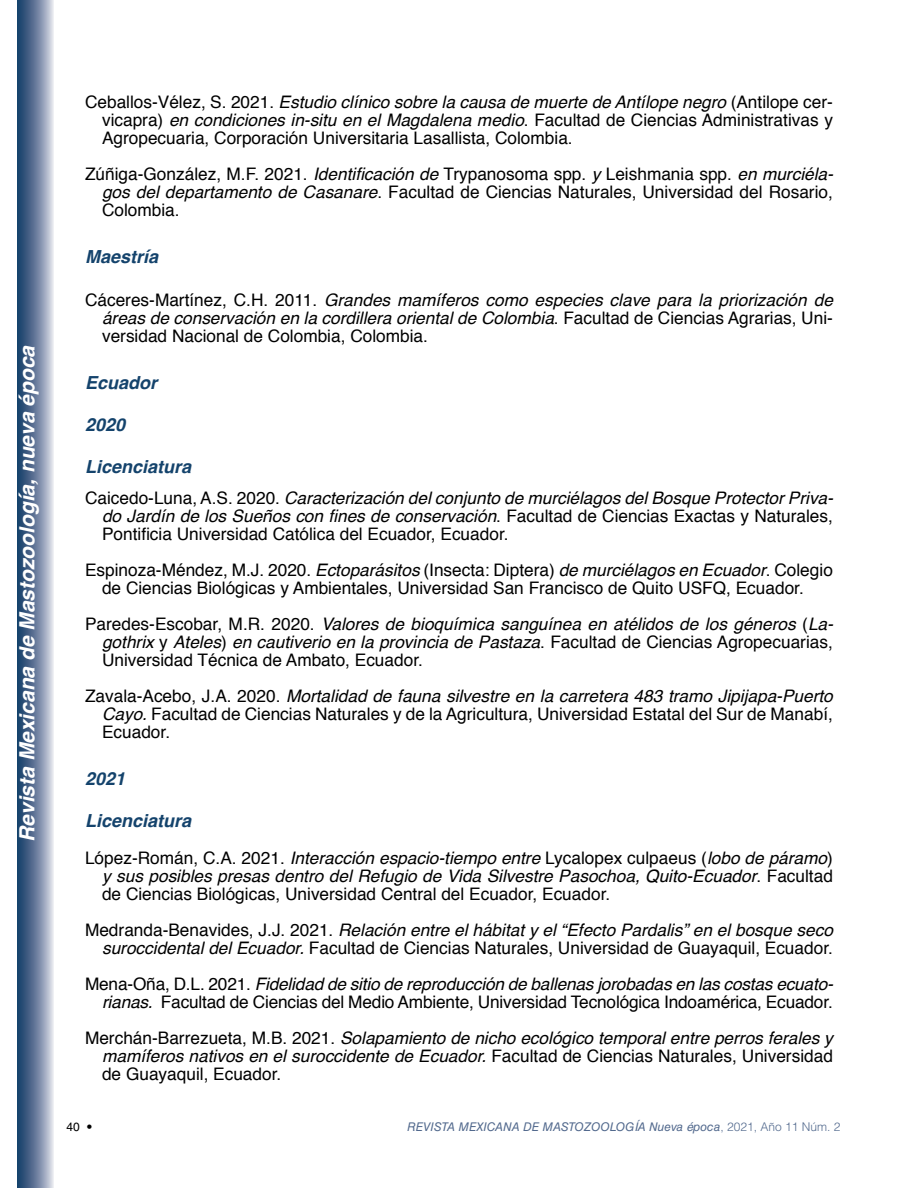
<style>
.page{position:relative;width:918px;height:1188px;background:#fff}
.page>*{position:absolute;margin:0;border:0;box-sizing:border-box;transform-origin:0 0}
.t1{font:italic 700 21px "Helvetica";color:#fff}
.t2{font:italic 700 18px "Helvetica";color:#14436c}
.t3{font:17.25px/18px "Helvetica";color:#000;text-align:justify}
.t4{font:italic 17.25px/18px "Helvetica";color:#000;text-align:justify}
.t5{font:italic 12px "Helvetica LT Std";color:#52698d}
.t6{font:12px "Helvetica LT Std";color:#000}
.s1{font-style:italic}
.s2{font-style:normal}
.s3{font-weight:300}
.s4{font-weight:300;font-style:normal}
</style>
<div class="page">
<svg style="left:17px;top:0;width:37px;height:1188px;background:#6f84a1"></svg>
<p class="t1" style="left:10px;top:842px;width:498px;rotate:-90deg">Revista Mexicana de Mastozoología, nueva época</p>
<p class="t3" style="left:102px;top:93px;width:732px;text-indent:-17px">Ceballos-Vélez, S. 2021. <span class="s1">Estudio clínico sobre la causa de muerte de Antílope negro</span> (Antilope cer&shy;vicapra) <span class="s1">en condiciones in-situ en el Magdalena medio</span>. Facultad de Ciencias Administrativas y Agropecuaria, Corporación Universitaria Lasallista, Colombia.</p>
<p class="t3" style="left:102px;top:165px;width:733px;text-indent:-17px">Zúñiga-González, M.F. 2021. <span class="s1">Identificación de</span> Trypanosoma spp. <span class="s1">y</span> Leishmania spp. <span class="s1">en murciéla&shy;gos del departamento de Casanare</span>. Facultad de Ciencias Naturales, Universidad del Rosario, Colombia.</p>
<p class="t2" style="left:85px;top:241px;width:75px">Maestría</p>
<p class="t4" style="left:102px;top:291px;width:732px;text-indent:-17px"><span class="s2">Cáceres-Martínez, C.H. 2011.</span> Grandes mamíferos como especies clave para la priorización de áreas de conservación en la cordillera oriental de Colombia<span class="s2">. Facultad de Ciencias Agrarias, Uni&shy;versidad Nacional de Colombia, Colombia.</span></p>
<p class="t2" style="left:85px;top:367px;width:74px">Ecuador</p>
<p class="t2" style="left:85px;top:410px;width:42px">2020</p>
<p class="t2" style="left:85px;top:452px;width:108px">Licenciatura</p>
<p class="t3" style="left:102px;top:489px;width:733px;text-indent:-17px">Caicedo-Luna, A.S. 2020. <span class="s1">Caracterización del conjunto de murciélagos del Bosque Protector Priva&shy;do Jardín de los Sueños con fines de conservación</span>. Facultad de Ciencias Exactas y Naturales, Pontificia Universidad Católica del Ecuador, Ecuador.</p>
<p class="t3" style="left:102px;top:561px;width:732px;text-indent:-17px">Espinoza-Méndez, M.J. 2020. <span class="s1">Ectoparásitos</span> (Insecta: Diptera) <span class="s1">de murciélagos en Ecuador</span>. Colegio de Ciencias Biológicas y Ambientales, Universidad San Francisco de Quito USFQ, Ecuador.</p>
<p class="t4" style="left:102px;top:615px;width:733px;text-indent:-17px"><span class="s2">Paredes-Escobar, M.R. 2020.</span> Valores de bioquímica sanguínea en atélidos de los géneros <span class="s2">(</span>La&shy;gothrix <span class="s2">y</span> Ateles<span class="s2">)</span> en cautiverio en la provincia de Pastaza<span class="s2">. Facultad de Ciencias Agropecuarias, Universidad Técnica de Ambato, Ecuador.</span></p>
<p class="t3" style="left:102px;top:687px;width:732px;text-indent:-17px">Zavala-Acebo, J.A. 2020. <span class="s1">Mortalidad de fauna silvestre en la carretera 483 tramo Jipijapa-Puerto Cayo.</span> Facultad de Ciencias Naturales y de la Agricultura, Universidad Estatal del Sur de Manabí, Ecuador.</p>
<p class="t2" style="left:85px;top:763px;width:42px">2021</p>
<p class="t2" style="left:85px;top:806px;width:108px">Licenciatura</p>
<p class="t4" style="left:102px;top:849px;width:732px;text-indent:-17px"><span class="s2">López-Román, C.A. 2021.</span> Interacción espacio-tiempo entre <span class="s2">Lycalopex culpaeus (</span>lobo de páramo<span class="s2">) </span>y sus posibles presas dentro del Refugio de Vida Silvestre Pasochoa, Quito-Ecuador<span class="s2">. Facultad de Ciencias Biológicas, Universidad Central del Ecuador, Ecuador.</span></p>
<p class="t3" style="left:85px;top:921px;width:749px;text-align:right">Medranda-Benavides, J.J. 2021. <span class="s1">Relación entre el hábitat y el “Efecto Pardalis” en el bosque seco suroccidental del Ecuador.</span> Facultad de Ciencias Naturales, Universidad de Guayaquil, Ecuador.</p>
<p class="t3" style="left:85px;top:975px;width:750px;text-align:right">Mena-Oñ a, D.L. 2021. <span class="s1">Fidelidad de sitio de reproducción de ballenas jorobadas en las costas ecuato&shy;rianas.</span> Facultad de Ciencias del Medio Ambiente, Universidad Tecnológica Indoamérica, Ecuador.</p>
<p class="t4" style="left:102px;top:1029px;width:732px;text-indent:-17px"><span class="s2">Merchá n-Barrezueta, M.B. 2021.</span> Solapamiento de nicho ecológico temporal entre perros ferales y mamíferos nativos en el suroccidente de Ecuador. <span class="s2">Facultad de Ciencias Naturales, Universidad de Guayaquil, Ecuador.</span></p>
<p class="t6" style="left:67px;top:1120px;width:28px">40 <span class="s3">•</span></p>
<p class="t5" style="left:407px;top:1120px;width:435px">REVISTA MEXICANA DE MASTOZOOLOGÍA Nueva época<span class="s4">, 2021, Año 11 Núm. 2</span></p>
</div>
